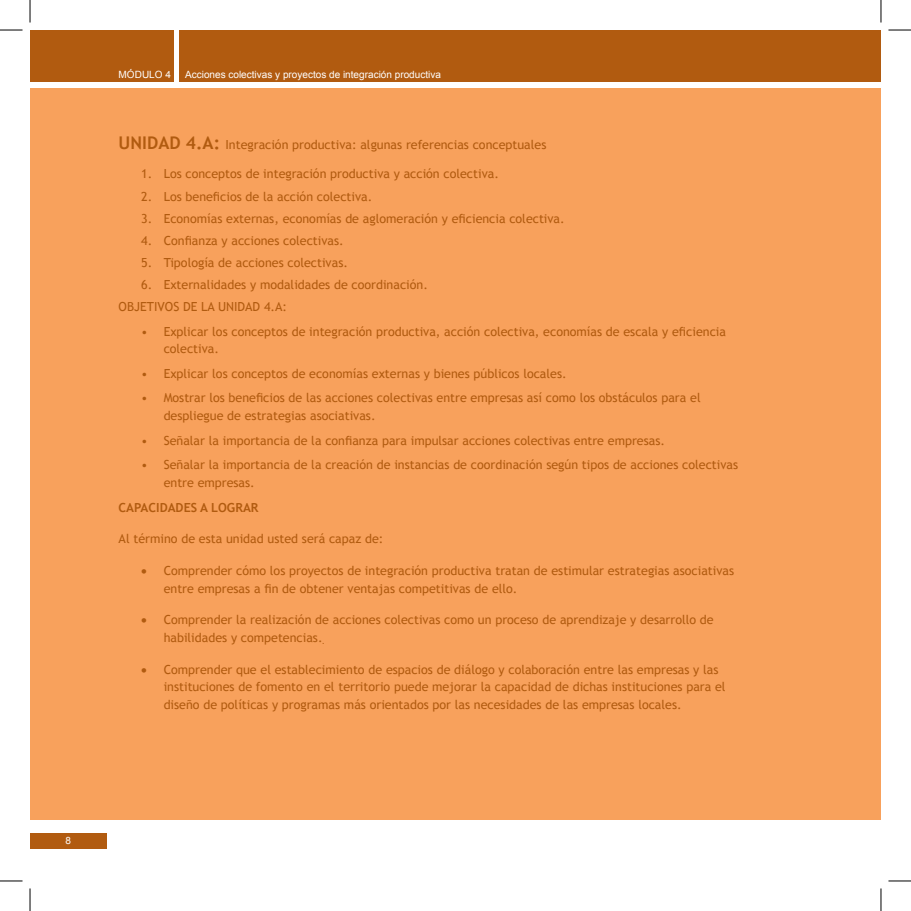
<style>
.page{position:relative;width:911px;height:911px;background:#fff}
.page>*{position:absolute;margin:0;border:0;box-sizing:border-box;transform-origin:0 0}
.t1{font:12.5px/17.5px "Trebuchet MS";color:#b15b10}
.t2{font:700 12.5px "Trebuchet MS";color:#b15b10}
.t3{font:10px "Arial";color:#fff}
.s1{font-weight:700;font-size:17.5px}
</style>
<div class="page">
<div style="left:30px;top:30px;width:850px;height:51px;background:#b15b10"></div>
<div style="left:30px;top:832px;width:77px;height:16px;background:#b15b10"></div>
<div style="left:174px;top:30px;width:5px;height:53px;background:#fff"></div>
<hr style="left:880px;top:30px;width:1px;height:51px;background:#b15b10">
<div style="left:30px;top:88px;width:850px;height:731px;background:#f8a15c"></div>
<svg style="left:30px;top:0;width:1px;height:22px"></svg>
<svg style="left:0;top:30px;width:22px;height:1px"></svg>
<svg style="left:880px;top:0;width:1px;height:22px"></svg>
<svg style="left:888px;top:30px;width:22px;height:1px"></svg>
<svg style="left:30px;top:888px;width:1px;height:22px"></svg>
<svg style="left:0;top:880px;width:22px;height:1px"></svg>
<svg style="left:880px;top:888px;width:1px;height:22px"></svg>
<svg style="left:888px;top:880px;width:22px;height:1px"></svg>
<p class="t3" style="left:119px;top:68px;width:54px">MÓDULO 4</p>
<p class="t3" style="left:185px;top:68px;width:257px">Acciones colectivas y proyectos de integración productiva</p>
<p class="t1" style="left:119px;top:136px;width:429px"><span class="s1">UNIDAD 4.A:</span> Integración productiva: algunas referencias conceptuales</p>
<p class="t1" style="left:141px;top:165px;width:359px">1. Los conceptos de integración productiva y acción colectiva.</p>
<p class="t1" style="left:141px;top:187px;width:233px">2. Los beneficios de la acción colectiva.</p>
<p class="t1" style="left:141px;top:210px;width:425px">3. Economías externas, economías de aglomeración y eficiencia colectiva.</p>
<p class="t1" style="left:141px;top:232px;width:204px">4. Confianza y acciones colectivas.</p>
<p class="t1" style="left:141px;top:254px;width:208px">5. Tipología de acciones colectivas.</p>
<p class="t1" style="left:119px;top:274px;width:311px;line-height:22.1px;text-indent:22px">6. Externalidades y modalidades de coordinación.<br>OBJETIVOS DE LA UNIDAD 4.A:</p>
<p class="t1" style="left:164px;top:323px;width:563px;text-indent:-23px">• Explicar los conceptos de integración productiva, acción colectiva, economías de escala y eficiencia colectiva.</p>
<p class="t1" style="left:141px;top:365px;width:427px">• Explicar los conceptos de economías externas y bienes públicos locales.</p>
<p class="t1" style="left:164px;top:389px;width:538px;text-indent:-23px">• Mostrar los beneficios de las acciones colectivas entre empresas así como los obstáculos para el despliegue de estrategias asociativas.</p>
<p class="t1" style="left:141px;top:431px;width:525px">• Señalar la importancia de la confianza para impulsar acciones colectivas entre empresas.</p>
<p class="t1" style="left:164px;top:456px;width:576px;line-height:18px;text-indent:-23px">• Señalar la importancia de la creación de instancias de coordinación según tipos de acciones colectivas entre empresas.</p>
<p class="t2" style="left:119px;top:499px;width:141px">CAPACIDADES A LOGRAR</p>
<p class="t1" style="left:119px;top:530px;width:266px">Al término de esta unidad usted será capaz de:</p>
<p class="t1" style="left:164px;top:562px;width:572px;text-indent:-23px">• Comprender cómo los proyectos de integración productiva tratan de estimular estrategias asociativas entre empresas a fin de obtener ventajas competitivas de ello.</p>
<p class="t1" style="left:164px;top:611px;width:551px;text-indent:-23px">• Comprender la realización de acciones colectivas como un proceso de aprendizaje y desarrollo de habilidades y competencias.</p>
<p class="t1" style="left:164px;top:660px;width:563px;text-indent:-23px">• Comprender que el establecimiento de espacios de diálogo y colaboración entre las empresas y las instituciones de fomento en el territorio puede mejorar la capacidad de dichas instituciones para el diseño de políticas y programas más orientados por las necesidades de las empresas locales.</p>
<p class="t3" style="left:66px;top:833px;width:7px">8</p>
</div>
